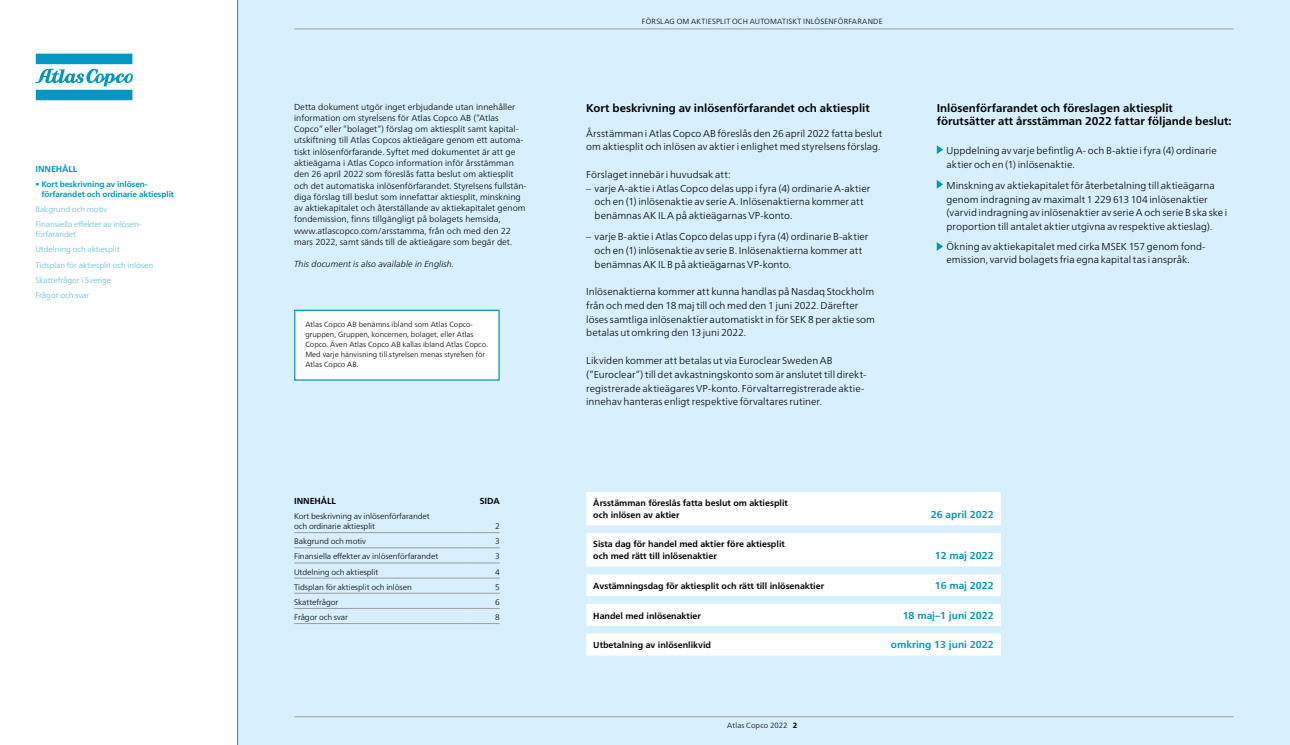
<style>
.page{position:relative;width:1290px;height:745px;background:#fff}
.page>*{position:absolute;margin:0;border:0;box-sizing:border-box;transform-origin:0 0}
.t1{font:700 11.25px/13.8px "Neue Frutiger World";color:#000}
.t2{font:300 10px/13.8px "Neue Frutiger World";color:#000}
.t3{font:700 10px "Neue Frutiger World";color:#0097c4}
.t4{font:300 8.75px/11.2px "Neue Frutiger World";color:#000}
.t5{font:700 8.75px/12.5px "Neue Frutiger World";color:#000}
.t6{font:italic 300 8.75px "Neue Frutiger World";color:#000}
.t7{font:700 8.75px "Neue Frutiger World";letter-spacing:-.01em;color:#0097c4}
.t8{font:300 8.12px/10px "Neue Frutiger World";letter-spacing:-.01em;color:#000}
.t9{font:300 8.12px/15.1px "Neue Frutiger World";letter-spacing:-.01em;color:#5dbfdd}
.t10{font:700 8.12px/10px "Neue Frutiger World";letter-spacing:-.01em;color:#0097c4}
.t11{font:300 7.5px/10px "Neue Frutiger World";color:#000}
.t12{font:300 7.5px "Neue Frutiger World";letter-spacing:.03em;color:#000}
.t13{font:300 7.5px "Neue Frutiger World";letter-spacing:.02em;color:#000}
.s1{font-weight:700}
</style>
<div class="page">
<div style="left:237px;top:0;width:1053px;height:744px;background:#d8effd"></div>
<svg style="left:35px;top:54px;width:98px;height:46px"></svg>
<svg style="left:586px;top:492px;width:415px;height:163px;fill:#fff"></svg>
<svg style="left:937px;top:145px;width:6px;height:9px"></svg>
<svg style="left:937px;top:180px;width:6px;height:9px"></svg>
<svg style="left:937px;top:242px;width:6px;height:9px"></svg>
<div style="left:295px;top:310px;width:204px;height:70px;background:#fff"></div>
<div style="left:294px;top:309px;width:206px;height:71px;border:1px solid #0097c4"></div>
<hr style="left:294px;top:532px;width:174px;height:1px;background:#9d9d9c">
<hr style="left:468px;top:532px;width:32px;height:1px;background:#9d9d9c">
<hr style="left:294px;top:547px;width:174px;height:1px;background:#9d9d9c">
<hr style="left:468px;top:547px;width:32px;height:1px;background:#9d9d9c">
<hr style="left:294px;top:562px;width:174px;height:1px;background:#9d9d9c">
<hr style="left:468px;top:562px;width:32px;height:1px;background:#9d9d9c">
<hr style="left:294px;top:577px;width:174px;height:1px;background:#9d9d9c">
<hr style="left:468px;top:577px;width:32px;height:1px;background:#9d9d9c">
<hr style="left:294px;top:592px;width:174px;height:1px;background:#9d9d9c">
<hr style="left:468px;top:592px;width:32px;height:1px;background:#9d9d9c">
<hr style="left:294px;top:607px;width:174px;height:1px;background:#9d9d9c">
<hr style="left:468px;top:607px;width:32px;height:1px;background:#9d9d9c">
<hr style="left:294px;top:623px;width:174px;height:1px;background:#9d9d9c">
<hr style="left:468px;top:623px;width:32px;height:1px;background:#9d9d9c">
<hr style="left:237px;top:0;width:1px;height:744px;background:#0097c4">
<hr style="left:294px;top:716px;width:939px;height:1px;background:#9d9d9c">
<hr style="left:294px;top:29px;width:939px;height:1px;background:#9d9d9c">
<p class="t7" style="left:35px;top:161px;width:43px">INNEHÅLL</p>
<p class="t10" style="left:41px;top:179px;width:134px;text-indent:-6px">• Kort beskrivning av inlösen&shy;förfarandet och ordinarie aktiesplit</p>
<p class="t9" style="left:35px;top:201px;width:108px">Bakgrund och motiv<br>Finansiella effekter av inlösen-</p>
<p class="t9" style="left:35px;top:227px;width:119px">förfarandet<br>Utdelning och aktiesplit<br>Tidsplan för aktiesplit och inlösen<br>Skattefrågor i Sverige<br>Frågor och svar</p>
<p class="t4" style="left:294px;top:101px;width:234px">Detta dokument utgör inget erbjudande utan innehåller information om styrelsens för Atlas Copco AB (”Atlas Copco” eller ”bolaget”) förslag om aktiesplit samt kapital&shy;utskiftning till Atlas Copcos aktieägare genom ett automa&shy;tiskt inlösenförfarande. Syftet med dokumentet är att ge aktieägarna i Atlas Copco information inför årsstämman den 26 april 2022 som föreslås fatta beslut om aktiesplit och det automatiska inlösenförfarandet. Styrelsens fullstän&shy;diga förslag till beslut som innefattar aktiesplit, minskning av aktiekapitalet och återställande av aktiekapitalet genom fondemission, finns tillgängligt på bolagets hemsida, www.atlascopco.com/arsstamma, från och med den 22 mars 2022, samt sänds till de aktieägare som begär det.</p>
<p class="t6" style="left:294px;top:257px;width:161px">This document is also available in English.</p>
<p class="t11" style="left:305px;top:319px;width:184px">Atlas Copco AB benämns ibland som Atlas Copco&shy;gruppen, Gruppen, koncernen, bolaget, eller Atlas Copco. Även Atlas Copco AB kallas ibland Atlas Copco.<br>Med varje hänvisning till styrelsen menas styrelsen för Atlas Copco AB.</p>
<p class="t5" style="left:294px;top:494px;width:43px">INNEHÅLL</p>
<p class="t5" style="left:480px;top:494px;width:21px">SIDA</p>
<p class="t8" style="left:294px;top:511px;width:137px">Kort beskrivning av inlösenförfarandet och ordinarie aktiesplit</p>
<p class="t8" style="left:495px;top:521px;width:6px">2</p>
<p class="t8" style="left:294px;top:536px;width:73px">Bakgrund och motiv</p>
<p class="t8" style="left:495px;top:536px;width:6px">3</p>
<p class="t8" style="left:294px;top:551px;width:146px">Finansiella effekter av inlösenförfarandet</p>
<p class="t8" style="left:495px;top:551px;width:6px">3</p>
<p class="t8" style="left:294px;top:566px;width:86px">Utdelning och aktiesplit</p>
<p class="t8" style="left:495px;top:566px;width:6px">4</p>
<p class="t8" style="left:294px;top:581px;width:119px">Tidsplan för aktiesplit och inlösen</p>
<p class="t8" style="left:495px;top:581px;width:6px">5</p>
<p class="t8" style="left:294px;top:596px;width:46px">Skattefrågor</p>
<p class="t8" style="left:495px;top:596px;width:6px">6</p>
<p class="t8" style="left:294px;top:611px;width:55px">Frågor och svar</p>
<p class="t8" style="left:495px;top:611px;width:6px">8</p>
<p class="t12" style="left:642px;top:15px;width:242px">FÖRSLAG OM AKTIESPLIT OCH AUTOMATISKT INLÖSENFÖRFARANDE</p>
<p class="t1" style="left:586px;top:100px;width:285px">Kort beskrivning av inlösenförfarandet och aktiesplit</p>
<p class="t2" style="left:586px;top:126px;width:298px">Årsstämman i Atlas Copco AB föreslås den 26 april 2022 fatta beslut om aktiesplit och inlösen av aktier i enlighet med styrelsens förslag.</p>
<p class="t2" style="left:586px;top:167px;width:146px">Förslaget innebär i huvudsak att:</p>
<p class="t2" style="left:595px;top:181px;width:277px;text-indent:-8px">– varje A-aktie i Atlas Copco delas upp i fyra (4) ordinarie A-aktier och en (1) inlösenaktie av serie A. Inlösenaktierna kommer att benämnas AK IL A på aktieägarnas VP-konto.</p>
<p class="t2" style="left:595px;top:229px;width:275px;text-indent:-8px">– varje B-aktie i Atlas Copco delas upp i fyra (4) ordinarie B-aktier och en (1) inlösenaktie av serie B. Inlösenaktierna kommer att benämnas AK IL B på aktieägarnas VP-konto.</p>
<p class="t2" style="left:586px;top:284px;width:290px">Inlösenaktierna kommer att kunna handlas på Nasdaq Stockholm från och med den 18 maj till och med den 1 juni 2022. Därefter löses samtliga inlösenaktier automatiskt in för SEK 8 per aktie som betalas ut omkring den 13 juni 2022.</p>
<p class="t2" style="left:586px;top:353px;width:281px">Likviden kommer att betalas ut via Euroclear Sweden AB (”Euroclear”) till det avkastningskonto som är anslutet till direkt&shy;registrerade aktieägares VP-konto. Förvaltarregistrerade aktie&shy;innehav hanteras enligt respektive förvaltares rutiner.</p>
<p class="t5" style="left:593px;top:496px;width:196px">Årsstämman föreslås fatta beslut om aktiesplit och inlösen av aktier</p>
<p class="t1" style="left:937px;top:100px;width:296px">Inlösenförfarandet och föreslagen aktiesplit förutsätter att årsstämman 2022 fattar följande beslut:</p>
<p class="t2" style="left:946px;top:144px;width:272px">Uppdelning av varje befintlig A- och B-aktie i fyra (4) ordinarie aktier och en (1) inlösenaktie.</p>
<p class="t2" style="left:946px;top:178px;width:282px">Minskning av aktiekapitalet för återbetalning till aktieägarna genom indragning av maximalt 1 229 613 104 inlösenaktier (varvid indragning av inlösenaktier av serie A och serie B ska ske i proportion till antalet aktier utgivna av respektive aktieslag).</p>
<p class="t2" style="left:946px;top:239px;width:260px">Ökning av aktiekapitalet med cirka MSEK 157 genom fond&shy;emission, varvid bolagets fria egna kapital tas i anspråk.</p>
<p class="t3" style="left:931px;top:505px;width:64px">26 april 2022</p>
<p class="t5" style="left:593px;top:537px;width:193px">Sista dag för handel med aktier före aktiesplit och med rätt till inlösenaktier</p>
<p class="t3" style="left:935px;top:546px;width:61px">12 maj 2022</p>
<p class="t5" style="left:593px;top:579px;width:232px">Avstämningsdag för aktiesplit och rätt till inlösenaktier</p>
<p class="t3" style="left:935px;top:576px;width:61px">16 maj 2022</p>
<p class="t5" style="left:593px;top:609px;width:109px">Handel med inlösenaktier</p>
<p class="t3" style="left:903px;top:606px;width:93px">18 maj–1 juni 2022</p>
<p class="t5" style="left:593px;top:638px;width:119px">Utbetalning av inlösenlikvid</p>
<p class="t3" style="left:891px;top:635px;width:104px">omkring 13 juni 2022</p>
<p class="t13" style="left:727px;top:718px;width:71px">Atlas Copco 2022 <span class="s1">2</span></p>
</div>
